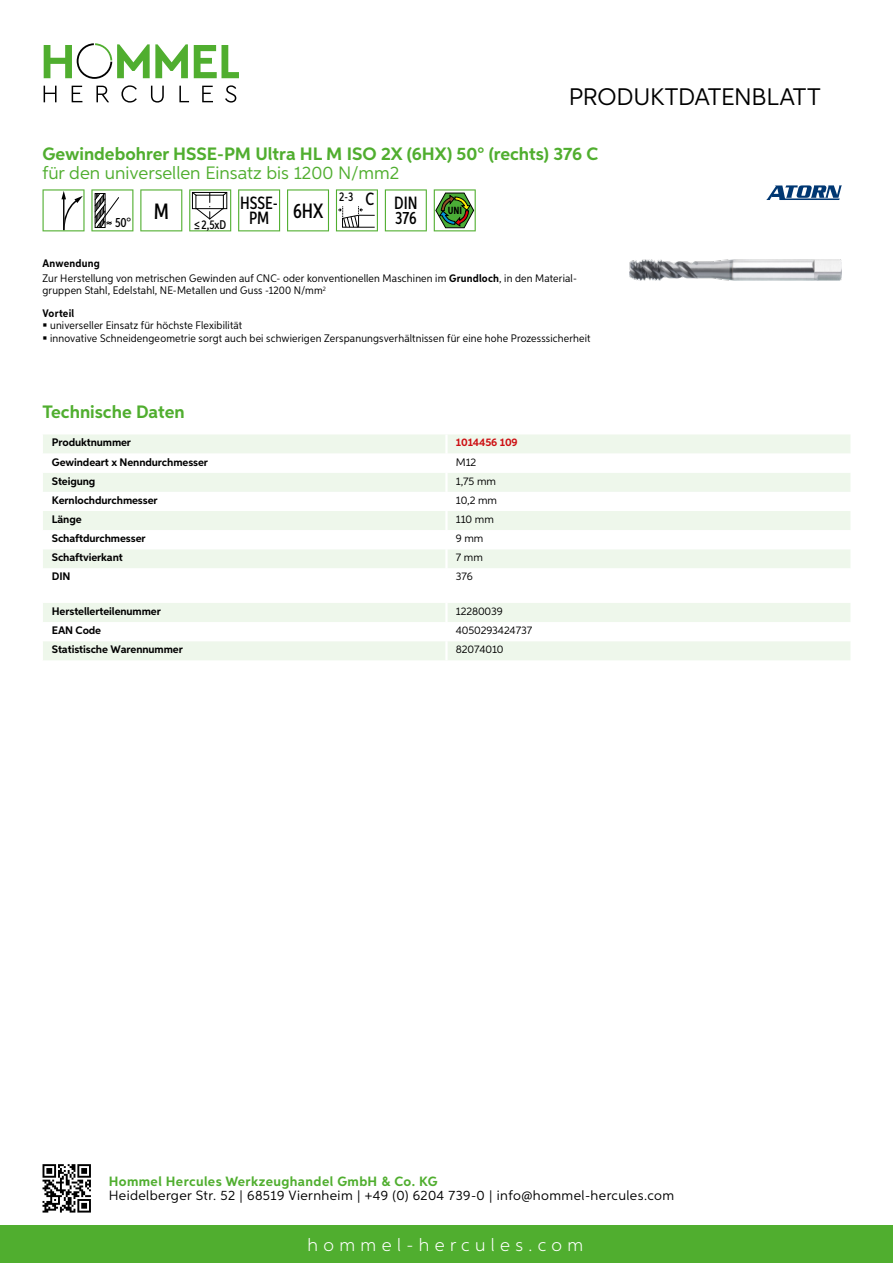
<style>
.page{position:relative;width:893px;height:1263px;background:#fff}
.page>*{position:absolute;margin:0;border:0;box-sizing:border-box;transform-origin:0 0}
.t1{font:24px "Aspira";letter-spacing:-.01em;color:#000}
.t2{font:500 20.7px "Aspira XX Nar";color:#000}
.t3{font:700 18px "Aspira";color:#50ae2f}
.t4{font:18px "Aspira";color:#50ae2f}
.t5{font:300 18px "Aspira";letter-spacing:.3em;color:#fff}
.t6{font:500 17.85px/14.9px "Aspira XX Nar";color:#000;text-align:right}
.t7{font:13.5px "Aspira";letter-spacing:.03em;color:#000}
.t8{font:700 13.5px "Aspira";letter-spacing:.03em;color:#50ae2f}
.t9{font:500 13.35px "Aspira XX Nar";color:#000}
.t10{font:500 12.6px "Aspira XX Nar";color:#000}
.t11{font:10.95px/15.1px "Aspira Nar";letter-spacing:.015em;color:#000}
.t12{font:700 10.95px "Aspira";letter-spacing:-.01em;color:#000}
.t13{font:10.95px "Aspira";letter-spacing:-.01em;color:#000}
.t14{font:700 10.95px "Aspira";letter-spacing:-.01em;color:#cd1013}
.t15{font:700 10.35px "Aspira XX Nar";color:#000}
.s1{font-weight:700}
</style>
<div class="page">
<div style="left:0;top:1226px;width:893px;height:37px;background:#50ae2f"></div>
<svg style="left:43px;top:1164px;width:48px;height:48px"></svg>
<svg style="left:194px;top:45px;width:45px;height:33px"></svg>
<svg style="left:44px;top:43px;width:144px;height:36px"></svg>
<svg style="left:44px;top:86px;width:13px;height:16px"></svg>
<svg style="left:72px;top:86px;width:10px;height:16px"></svg>
<svg style="left:96px;top:86px;width:13px;height:16px"></svg>
<svg style="left:121px;top:85px;width:16px;height:18px"></svg>
<svg style="left:151px;top:86px;width:13px;height:17px"></svg>
<svg style="left:179px;top:86px;width:10px;height:16px"></svg>
<svg style="left:202px;top:86px;width:11px;height:16px"></svg>
<svg style="left:225px;top:85px;width:11px;height:18px"></svg>
<div style="left:43px;top:434px;width:807px;height:19px;background:#eef7eb"></div>
<svg style="left:43px;top:473px;width:807px;height:95px;fill:#eef7eb"></svg>
<hr style="left:445px;top:434px;width:3px;height:20px;background:#fff">
<hr style="left:445px;top:473px;width:3px;height:19px;background:#fff">
<hr style="left:445px;top:492px;width:3px;height:19px;background:#fff">
<hr style="left:445px;top:511px;width:3px;height:19px;background:#fff">
<hr style="left:445px;top:530px;width:3px;height:19px;background:#fff">
<hr style="left:445px;top:549px;width:3px;height:19px;background:#fff">
<svg style="left:43px;top:603px;width:807px;height:57px"></svg>
<hr style="left:445px;top:641px;width:3px;height:19px;background:#fff">
<svg style="left:43px;top:189px;width:42px;height:42px"></svg>
<svg style="left:91px;top:189px;width:42px;height:42px"></svg>
<svg style="left:140px;top:189px;width:42px;height:42px"></svg>
<svg style="left:189px;top:189px;width:42px;height:42px"></svg>
<svg style="left:238px;top:189px;width:42px;height:42px"></svg>
<svg style="left:287px;top:189px;width:42px;height:42px"></svg>
<svg style="left:336px;top:189px;width:42px;height:42px"></svg>
<svg style="left:385px;top:189px;width:42px;height:42px"></svg>
<svg style="left:434px;top:189px;width:42px;height:42px"></svg>
<img style="left:629px;top:259px;width:213px;height:21px">
<svg style="left:766px;top:185px;width:76px;height:15px"></svg>
<h1 class="t1" style="left:569px;top:82px;width:253px">Produktdatenblatt</h1>
<h3 class="t3" style="left:43px;top:142px;width:557px">Gewindebohrer HSSE-PM Ultra HL M ISO 2X (6HX) 50° (rechts) 376 C</h3>
<h3 class="t4" style="left:43px;top:162px;width:358px">für den universellen Einsatz bis 1200 N/mm2</h3>
<p class="t9" style="left:115px;top:215px;width:55px">50° <sup>M</sup></p>
<p class="t10" style="left:194px;top:217px;width:34px">≤2,5xD</p>
<h2 class="t2" style="left:249px;top:198px;width:76px"><sub>PM</sub> 6HX</h2>
<h3 class="t6" style="left:339px;top:196px;width:80px"><sup>2-3</sup> C DIN<br>376</h3>
<h3 class="t6" style="left:240px;top:196px;width:39px">HSSE-</h3>
<p class="t15" style="left:448px;top:205px;width:16px">UNI</p>
<p class="t11" style="left:43px;top:256px;width:536px"><span class="s1">Anwendung<br></span>Zur Herstellung von metrischen Gewinden auf CNC- oder konventionellen Maschinen im <span class="s1">Grundloch</span>, in den Material-</p>
<p class="t11" style="left:43px;top:279px;width:285px;line-height:22.2px">gruppen Stahl, Edelstahl, NE-Metallen und Guss -1200 N/mm<sup>2<br></sup><span class="s1">Vorteil</span></p>
<p class="t11" style="left:50px;top:319px;width:542px;line-height:12.8px">universeller Einsatz für höchste Flexibilität<br>innovative Schneidengeometrie sorgt auch bei schwierigen Zerspanungsverhältnissen für eine hohe Prozesssicherheit</p>
<h3 class="t3" style="left:43px;top:400px;width:144px">Technische Daten</h3>
<p class="t12" style="left:52px;top:436px;width:81px">Produktnummer</p>
<p class="t14" style="left:456px;top:436px;width:63px">1014456 109</p>
<p class="t12" style="left:52px;top:455px;width:158px">Gewindeart x Nenndurchmesser</p>
<p class="t13" style="left:456px;top:455px;width:22px">M12</p>
<p class="t12" style="left:52px;top:474px;width:45px">Steigung</p>
<p class="t13" style="left:456px;top:474px;width:42px">1,75 mm</p>
<p class="t12" style="left:52px;top:493px;width:107px">Kernlochdurchmesser</p>
<p class="t13" style="left:456px;top:493px;width:43px">10,2 mm</p>
<p class="t12" style="left:52px;top:512px;width:31px">Länge</p>
<p class="t13" style="left:456px;top:512px;width:40px">110 mm</p>
<p class="t12" style="left:52px;top:532px;width:95px">Schaftdurchmesser</p>
<p class="t13" style="left:456px;top:532px;width:29px">9 mm</p>
<p class="t12" style="left:52px;top:551px;width:72px">Schaftvierkant</p>
<p class="t13" style="left:456px;top:551px;width:29px">7 mm</p>
<p class="t12" style="left:52px;top:570px;width:20px">DIN</p>
<p class="t13" style="left:456px;top:570px;width:18px">376</p>
<p class="t12" style="left:52px;top:604px;width:111px">Herstellerteilenummer</p>
<p class="t13" style="left:456px;top:604px;width:48px">12280039</p>
<p class="t12" style="left:52px;top:623px;width:51px">EAN Code</p>
<p class="t13" style="left:456px;top:624px;width:78px">4050293424737</p>
<p class="t12" style="left:52px;top:643px;width:132px">Statistische Warennummer</p>
<p class="t13" style="left:456px;top:643px;width:49px">82074010</p>
<p class="t8" style="left:109px;top:1172px;width:330px">Hommel Hercules Werkzeughandel GmbH &amp; Co. KG</p>
<p class="t7" style="left:109px;top:1187px;width:567px">Heidelberger Str. 52 | 68519 Viernheim | +49 (0) 6204 739-0 | info@hommel-hercules.com</p>
<h3 class="t5" style="left:307px;top:1234px;width:277px">hommel-hercules.com</h3>
</div>
